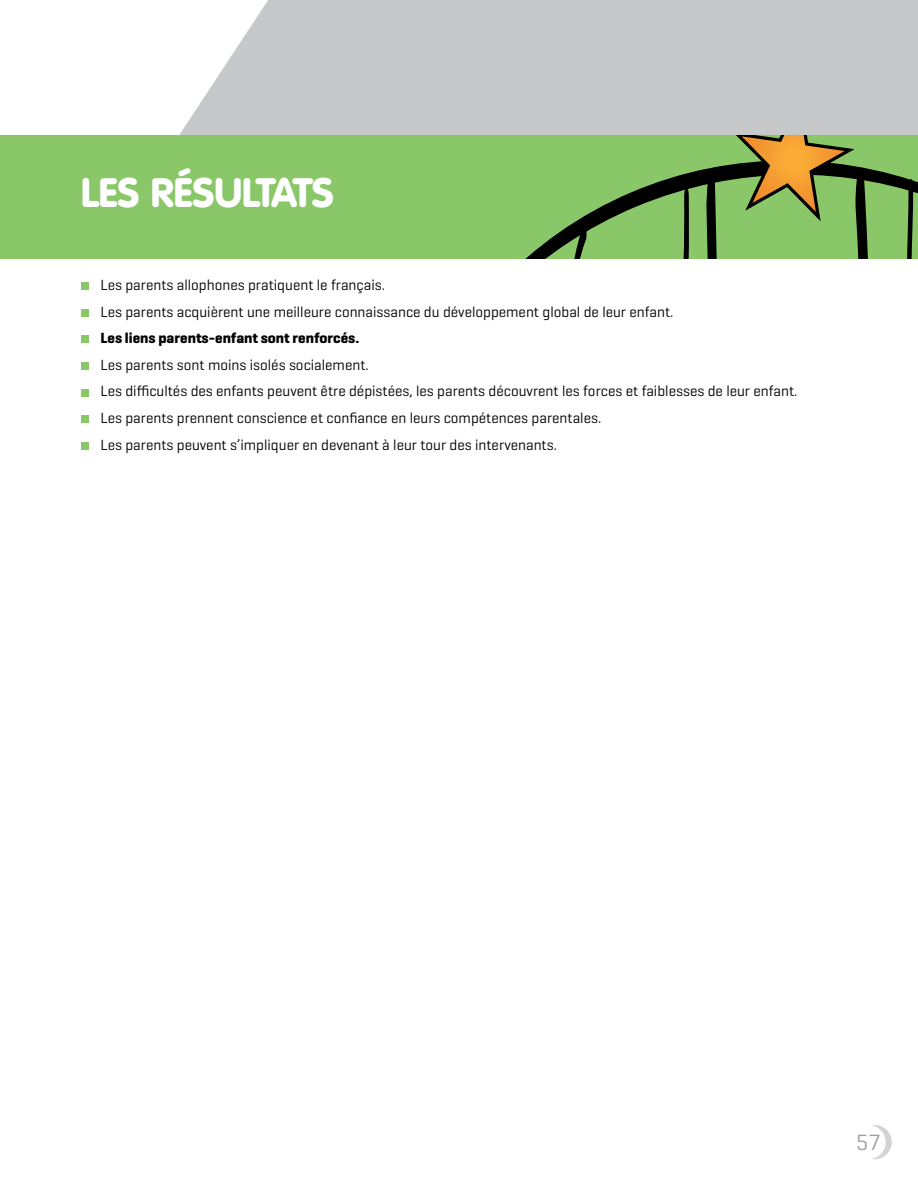
<style>
.page{position:relative;width:918px;height:1188px;background:#fff}
.page>*{position:absolute;margin:0;border:0;box-sizing:border-box;transform-origin:0 0}
.t1{font:900 40.5px "VAG Rounded";color:#fff}
.t2{font:22.5px "Geogrotesque";color:#9fa1a4}
.t3{font:15px/26.7px "Geogrotesque";color:#000}
.t4{font:700 15px "Geogrotesque";color:#000}
</style>
<div class="page">
<div style="left:858px;top:1125px;width:34px;height:34px;background:#d1d3d4;border-radius:50%"></div>
<div style="left:852px;top:1125px;width:34px;height:34px;background:#fff;border-radius:50%"></div>
<div style="left:179px;top:0;width:739px;height:135px;background:#c7c8ca"></div>
<div style="left:81px;top:282px;width:8px;height:8px;background:#89c769"></div>
<div style="left:81px;top:309px;width:8px;height:8px;background:#89c769"></div>
<div style="left:81px;top:336px;width:8px;height:7px;background:#89c769"></div>
<div style="left:81px;top:362px;width:8px;height:8px;background:#89c769"></div>
<div style="left:81px;top:389px;width:8px;height:7px;background:#89c769"></div>
<div style="left:81px;top:416px;width:8px;height:7px;background:#89c769"></div>
<div style="left:81px;top:442px;width:8px;height:8px;background:#89c769"></div>
<div style="left:0;top:135px;width:918px;height:124px;background:#89c769"></div>
<svg style="left:525px;top:194px;width:101px;height:65px"></svg>
<svg style="left:564px;top:219px;width:24px;height:40px"></svg>
<svg style="left:626px;top:135px;width:292px;height:124px"></svg>
<h1 class="t1" style="left:81px;top:168px;width:254px">LES RÉSULTATS</h1>
<p class="t3" style="left:100px;top:271px;width:575px">Les parents allophones pratiquent le français.<br>Les parents acquièrent une meilleure connaissance du développement global de leur enfant.</p>
<p class="t4" style="left:100px;top:329px;width:260px">Les liens parents-enfant sont renforcés.</p>
<p class="t3" style="left:100px;top:351px;width:699px">Les parents sont moins isolés socialement.<br>Les difficultés des enfants peuvent être dépistées, les parents découvrent les forces et faiblesses de leur enfant.<br>Les parents prennent conscience et confiance en leurs compétences parentales.<br>Les parents peuvent s’impliquer en devenant à leur tour des intervenants.</p>
<h2 class="t2" style="left:856px;top:1128px;width:26px">57</h2>
</div>
